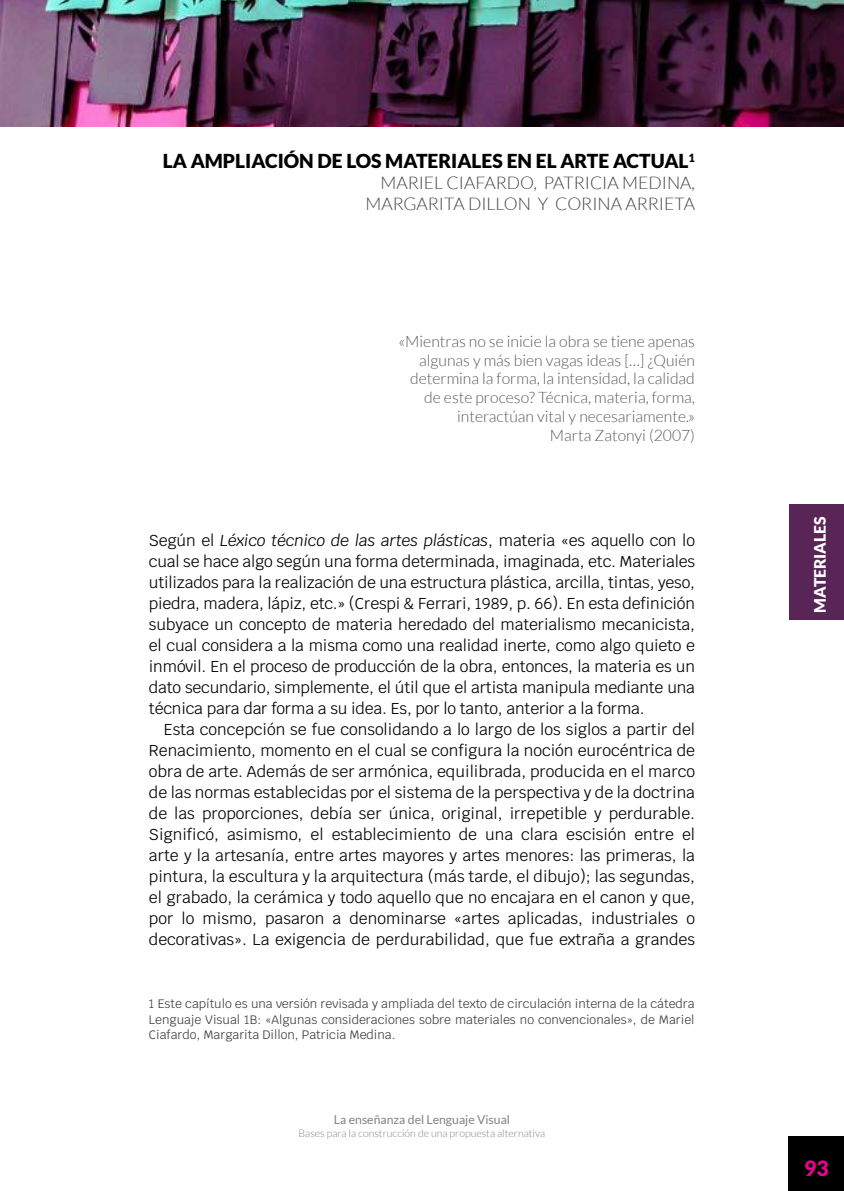
<style>
.page{position:relative;width:844px;height:1191px;background:#fff}
.page>*{position:absolute;margin:0;border:0;box-sizing:border-box;transform-origin:0 0}
.t1{font:900 21px "Lato";color:#ec008c}
.t2{font:900 19.25px "Lato";color:#000}
.t3{font:300 17.5px "Lato";color:#414042}
.t4{font:15.75px/21px "Krub";letter-spacing:-.005em;color:#000;text-align:justify}
.t5{font:300 15.75px/18.9px "Lato";color:#58595b;text-align:right}
.t6{font:900 15.75px "Lato";color:#fff}
.t7{font:12.25px/15.8px "Krub";color:#414042;text-align:justify}
.t8{font:12.25px "Lato";color:#808285}
.t9{font:300 10.5px "Lato";color:#808285}
.s1{font-style:italic}
</style>
<div class="page">
<div style="left:788px;top:1136px;width:55px;height:55px;background:#000"></div>
<div style="left:789px;top:504px;width:54px;height:116px;background:#592556"></div>
<img style="left:0;top:0;width:843px;height:126px">
<p class="t2" style="left:163px;top:150px;width:533px">LA AMPLIACIÓN DE LOS MATERIALES EN EL ARTE ACTUAL<sup>1</sup></p>
<p class="t3" style="left:380px;top:173px;width:89px">Mariel Ciafa</p>
<p class="t3" style="left:495px;top:173px;width:98px">rdo, Patricia</p>
<p class="t3" style="left:622px;top:173px;width:28px">Medina</p>
<p class="t3" style="left:691px;top:173px;width:5px">,</p>
<p class="t3" style="left:365px;top:194px;width:237px">Margarita Dillon y Corina</p>
<p class="t3" style="left:625px;top:194px;width:43px">Arrieta</p>
<p class="t5" style="left:398px;top:331px;width:298px">«Mientras no se inicie la obra se tiene apenas algunas y más bien vagas ideas […] ¿Quién determina la forma, la intensidad, la calidad de este proceso? Técnica, materia, forma, interactúan vital y necesariamente.»<br>Marta Zatonyi (2007)</p>
<p class="t4" style="left:149px;top:530px;width:547px">Según el <span class="s1">Léxico técnico de las artes plásticas</span>, materia «es aquello con lo cual se hace algo según una forma determinada, imaginada, etc. Materiales utilizados para la realización de una estructura plástica, arcilla, tintas, yeso, piedra, madera, lápiz, etc.» (Crespi &amp; Ferrari, 1989, p. 66). En esta definición subyace un concepto de materia heredado del materialismo mecanicista, el cual considera a la misma como una realidad inerte, como algo quieto e inmóvil. En el proceso de producción de la obra, entonces, la materia es un dato secundario, simplemente, el útil que el artista manipula mediante una técnica para dar forma a su idea. Es, por lo tanto, anterior a la forma.</p>
<p class="t4" style="left:149px;top:719px;width:547px;text-indent:15px">Esta concepción se fue consolidando a lo largo de los siglos a partir del Renacimiento, momento en el cual se configura la noción eurocéntrica de obra de arte. Además de ser armónica, equilibrada, producida en el marco de las normas establecidas por el sistema de la perspectiva y de la doctrina de las proporciones, debía ser única, original, irrepetible y perdurable.<br>Significó, asimismo, el establecimiento de una clara escisión entre el arte y la artesanía, entre artes mayores y artes menores: las primeras, la pintura, la escultura y la arquitectura (más tarde, el dibujo); las segundas, el grabado, la cerámica y todo aquello que no encajara en el canon y que, por lo mismo, pasaron a denominarse «artes aplicadas, industriales o decorativas». La exigencia de perdurabilidad, que fue extraña a grandes</p>
<p class="t7" style="left:149px;top:995px;width:547px">1 Este capítulo es una versión revisada y ampliada del texto de circulación interna de la cátedra Lenguaje Visual 1B: «Algunas consideraciones sobre materiales no convencionales», de Mariel Ciafardo, Margarita Dillon, Patricia Medina.</p>
<p class="t8" style="left:334px;top:1113px;width:178px">La enseñanza del Lenguaje Visual</p>
<p class="t9" style="left:298px;top:1127px;width:248px">Bases para la construcción de una propuesta alternativa</p>
<p class="t6" style="left:810px;top:612px;width:98px;rotate:-90deg">MATERIALES</p>
<h1 class="t1" style="left:804px;top:1156px;width:26px">93</h1>
</div>
